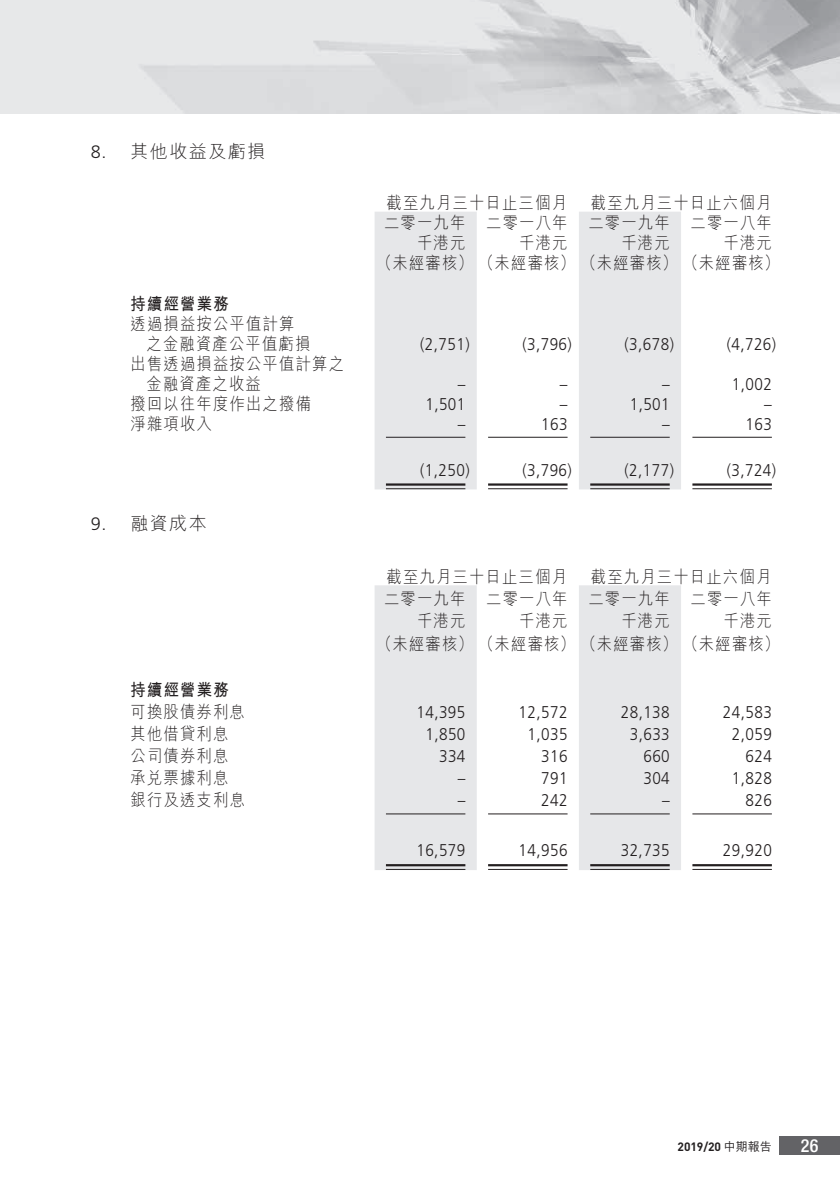
<style>
.page{position:relative;width:840px;height:1191px;background:#fff}
.page>*{position:absolute;margin:0;border:0;box-sizing:border-box;transform-origin:0 0}
.t1{font:300 18px "M Hei HK";letter-spacing:.08em;color:#231f20}
.t2{font:300 18px "Frutiger LT Std";color:#231f20}
.t3{font:500 condensed 18px "Helvetica Neue LT Std";color:#fff}
.t4{font:300 17px/20px "M Hei HK";letter-spacing:.08em;color:#231f20;scale:.9 1}
.t5{font:300 17px "Frutiger LT Std";letter-spacing:.03em;color:#231f20;scale:.9 1}
.t6{font:700 17px "M Hei HK";letter-spacing:.08em;color:#231f20;scale:.9 1}
.t7{font:700 12px "DIN Pro";letter-spacing:-.01em;color:#231f20}
.s1{font-family:"M Hei HK";font-weight:500}
</style>
<div class="page">
<img style="left:0;top:0;width:839px;height:113px">
<div style="left:778px;top:1136px;width:61px;height:18px;background:#636366"></div>
<svg style="left:374px;top:212px;width:306px;height:277px;fill:#e6e7e9"></svg>
<hr style="left:386px;top:437px;width:79px;height:1px;background:#231f20">
<hr style="left:488px;top:437px;width:79px;height:1px;background:#231f20">
<hr style="left:590px;top:437px;width:79px;height:1px;background:#231f20">
<hr style="left:692px;top:437px;width:79px;height:1px;background:#231f20">
<hr style="left:386px;top:483px;width:79px;height:2px;background:#231f20">
<hr style="left:386px;top:488px;width:79px;height:1px;background:#231f20">
<hr style="left:488px;top:483px;width:79px;height:2px;background:#231f20">
<hr style="left:488px;top:488px;width:79px;height:1px;background:#231f20">
<hr style="left:590px;top:483px;width:79px;height:2px;background:#231f20">
<hr style="left:590px;top:488px;width:79px;height:1px;background:#231f20">
<hr style="left:692px;top:483px;width:79px;height:2px;background:#231f20">
<hr style="left:692px;top:488px;width:79px;height:1px;background:#231f20">
<svg style="left:374px;top:585px;width:306px;height:285px;fill:#e6e7e9"></svg>
<hr style="left:386px;top:813px;width:79px;height:1px;background:#231f20">
<hr style="left:488px;top:813px;width:79px;height:1px;background:#231f20">
<hr style="left:590px;top:813px;width:79px;height:1px;background:#231f20">
<hr style="left:692px;top:813px;width:79px;height:1px;background:#231f20">
<hr style="left:386px;top:864px;width:79px;height:2px;background:#231f20">
<hr style="left:386px;top:869px;width:79px;height:1px;background:#231f20">
<hr style="left:488px;top:864px;width:79px;height:2px;background:#231f20">
<hr style="left:488px;top:869px;width:79px;height:1px;background:#231f20">
<hr style="left:590px;top:864px;width:79px;height:2px;background:#231f20">
<hr style="left:590px;top:869px;width:79px;height:1px;background:#231f20">
<hr style="left:692px;top:864px;width:79px;height:2px;background:#231f20">
<hr style="left:692px;top:869px;width:79px;height:1px;background:#231f20">
<p class="t2" style="left:91px;top:141px;width:17px">8.</p>
<p class="t1" style="left:130px;top:139px;width:136px">其他收益及虧損</p>
<p class="t6" style="left:130px;top:291px;width:110px">持續經營業務</p>
<p class="t4" style="left:130px;top:313px;width:183px">透過損益按公平值計算</p>
<p class="t4" style="left:130px;top:333px;width:238px;text-indent:16px">之金融資產公平值虧損<br>出售透過損益按公平值計算之</p>
<p class="t4" style="left:146px;top:373px;width:128px">金融資產之收益</p>
<p class="t4" style="left:130px;top:393px;width:202px">撥回以往年度作出之撥備</p>
<p class="t4" style="left:130px;top:413px;width:92px">淨雜項收入</p>
<p class="t2" style="left:91px;top:513px;width:17px">9.</p>
<p class="t1" style="left:130px;top:510px;width:78px">融資成本</p>
<p class="t6" style="left:130px;top:677px;width:110px">持續經營業務</p>
<p class="t4" style="left:130px;top:701px;width:128px">可換股債券利息</p>
<p class="t4" style="left:130px;top:723px;width:110px">其他借貸利息</p>
<p class="t4" style="left:130px;top:745px;width:110px">公司債券利息</p>
<p class="t4" style="left:130px;top:767px;width:110px">承兌票據利息</p>
<p class="t4" style="left:130px;top:789px;width:128px">銀行及透支利息</p>
<p class="t4" style="left:386px;top:193px;width:202px">截至九月三十日止三個月</p>
<p class="t4" style="left:590px;top:193px;width:202px">截至九月三十日止六個月</p>
<p class="t4" style="left:384px;top:213px;width:92px">二零一九年</p>
<p class="t4" style="left:486px;top:213px;width:92px">二零一八年</p>
<p class="t4" style="left:588px;top:213px;width:92px">二零一九年</p>
<p class="t4" style="left:690px;top:213px;width:92px">二零一八年</p>
<p class="t4" style="left:376px;top:233px;width:449px;text-indent:40px">千港元<br>（未經審核）（未經審核）（未經審核）（未經審核(</p>
<p class="t4" style="left:519px;top:233px;width:55px">千港元</p>
<p class="t4" style="left:621px;top:233px;width:55px">千港元</p>
<p class="t4" style="left:723px;top:233px;width:55px">千港元</p>
<p class="t5" style="left:420px;top:334px;width:56px">)2,751(</p>
<p class="t5" style="left:522px;top:334px;width:56px">)3,796(</p>
<p class="t5" style="left:624px;top:334px;width:56px">)3,678(</p>
<p class="t5" style="left:726px;top:334px;width:56px">)4,726(</p>
<p class="t5" style="left:457px;top:374px;width:10px">–</p>
<p class="t5" style="left:559px;top:374px;width:10px">–</p>
<p class="t5" style="left:661px;top:374px;width:10px">–</p>
<p class="t5" style="left:731px;top:374px;width:46px">1,002</p>
<p class="t5" style="left:425px;top:394px;width:46px">1,501</p>
<p class="t5" style="left:559px;top:394px;width:10px">–</p>
<p class="t5" style="left:629px;top:394px;width:46px">1,501</p>
<p class="t5" style="left:763px;top:394px;width:10px">–</p>
<p class="t5" style="left:457px;top:414px;width:10px">–</p>
<p class="t5" style="left:541px;top:414px;width:31px">163</p>
<p class="t5" style="left:661px;top:414px;width:10px">–</p>
<p class="t5" style="left:745px;top:414px;width:31px">163</p>
<p class="t5" style="left:420px;top:460px;width:56px">)1,250(</p>
<p class="t5" style="left:522px;top:460px;width:56px">)3,796(</p>
<p class="t5" style="left:624px;top:460px;width:56px">)2,177(</p>
<p class="t5" style="left:726px;top:460px;width:56px">)3,724(</p>
<p class="t4" style="left:386px;top:566px;width:202px">截至九月三十日止三個月</p>
<p class="t4" style="left:590px;top:566px;width:202px">截至九月三十日止六個月</p>
<p class="t4" style="left:384px;top:588px;width:92px">二零一九年</p>
<p class="t4" style="left:486px;top:588px;width:92px">二零一八年</p>
<p class="t4" style="left:588px;top:588px;width:92px">二零一九年</p>
<p class="t4" style="left:690px;top:588px;width:92px">二零一八年</p>
<p class="t4" style="left:376px;top:609px;width:449px;line-height:23px;text-indent:40px">千港元<br>（未經審核）（未經審核）（未經審核）（未經審核(</p>
<p class="t4" style="left:519px;top:610px;width:55px">千港元</p>
<p class="t4" style="left:621px;top:610px;width:55px">千港元</p>
<p class="t4" style="left:723px;top:610px;width:55px">千港元</p>
<p class="t5" style="left:416px;top:702px;width:56px">14,395</p>
<p class="t5" style="left:518px;top:702px;width:56px">12,572</p>
<p class="t5" style="left:620px;top:702px;width:56px">28,138</p>
<p class="t5" style="left:722px;top:702px;width:56px">24,583</p>
<p class="t5" style="left:425px;top:724px;width:46px">1,850</p>
<p class="t5" style="left:527px;top:724px;width:46px">1,035</p>
<p class="t5" style="left:629px;top:724px;width:46px">3,633</p>
<p class="t5" style="left:731px;top:724px;width:46px">2,059</p>
<p class="t5" style="left:439px;top:746px;width:31px">334</p>
<p class="t5" style="left:541px;top:746px;width:31px">316</p>
<p class="t5" style="left:643px;top:746px;width:31px">660</p>
<p class="t5" style="left:745px;top:746px;width:31px">624</p>
<p class="t5" style="left:457px;top:768px;width:10px">–</p>
<p class="t5" style="left:541px;top:768px;width:31px">791</p>
<p class="t5" style="left:643px;top:768px;width:31px">304</p>
<p class="t5" style="left:731px;top:768px;width:46px">1,828</p>
<p class="t5" style="left:457px;top:790px;width:10px">–</p>
<p class="t5" style="left:541px;top:790px;width:31px">242</p>
<p class="t5" style="left:661px;top:790px;width:10px">–</p>
<p class="t5" style="left:745px;top:790px;width:31px">826</p>
<p class="t5" style="left:416px;top:840px;width:56px">16,579</p>
<p class="t5" style="left:518px;top:840px;width:56px">14,956</p>
<p class="t5" style="left:620px;top:840px;width:56px">32,735</p>
<p class="t5" style="left:722px;top:840px;width:56px">29,920</p>
<p class="t7" style="left:677px;top:1138px;width:96px">2019/20 <span class="s1">中期報告</span></p>
<p class="t3" style="left:800px;top:1134px;width:19px">26</p>
</div>
